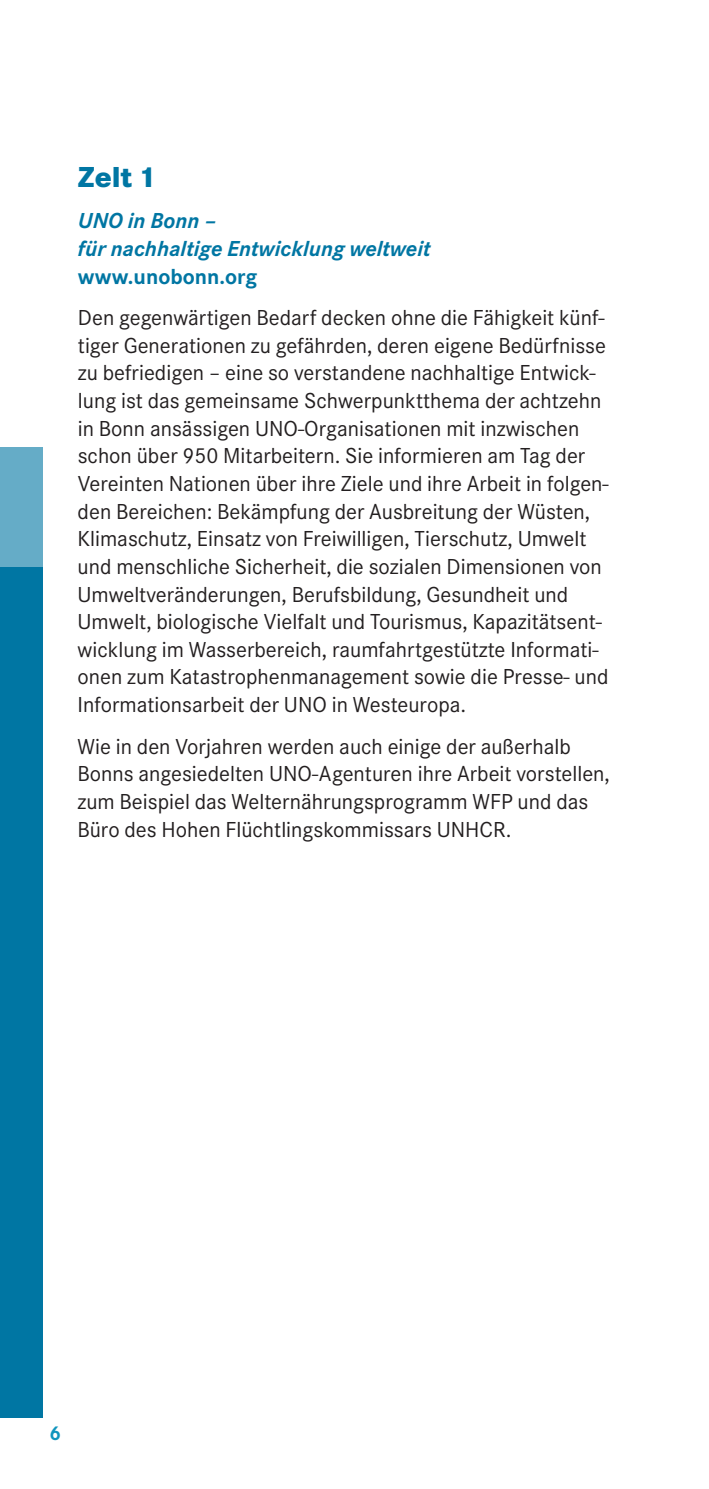
<style>
.page{position:relative;width:709px;height:1489px;background:#fff}
.page>*{position:absolute;margin:0;border:0;box-sizing:border-box;transform-origin:0 0}
.t1{font:800 30px "Corporate S";color:#0076a3}
.t2{font:22.5px/27.8px "Corporate S";color:#231f20}
.t3{font:italic 700 22.5px/27.8px "Corporate S";color:#0076a3}
.t4{font:700 22.5px "Corporate S";color:#0076a3}
.t5{font:700 20.5px "Corporate S";color:#1095bd}
</style>
<div class="page">
<div style="left:0;top:446px;width:43px;height:1000px;background:#0076a3"></div>
<div style="left:0;top:446px;width:43px;height:121px;background:#65acc7"></div>
<div style="left:0;top:1417px;width:709px;height:64px;background:#fff"></div>
<h1 class="t1" style="left:78px;top:159px;width:80px">Zelt 1</h1>
<p class="t3" style="left:78px;top:207px;width:354px">UNO in Bonn –<br>für nachhaltige Entwicklung weltweit</p>
<p class="t4" style="left:78px;top:263px;width:181px">www.unobonn.org</p>
<p class="t2" style="left:77px;top:304px;width:532px">Den gegenwärtigen Bedarf decken ohne die Fähigkeit künf&shy;tiger Generationen zu gefährden, deren eigene Bedürfnisse zu befriedigen – eine so verstandene nachhaltige Entwick&shy;lung ist das gemeinsame Schwerpunktthema der achtzehn in Bonn ansässigen UNO-Organisationen mit inzwischen schon über 950 Mitarbeitern. Sie informieren am Tag der Vereinten Nationen über ihre Ziele und ihre Arbeit in folgen&shy;den Bereichen: Bekämpfung der Ausbreitung der Wüsten, Klimaschutz, Einsatz von Freiwilligen, Tierschutz, Umwelt und menschliche Sicherheit, die sozialen Dimensionen von Umweltveränderungen, Berufsbildung, Gesundheit und Umwelt, biologische Vielfalt und Tourismus, Kapazitätsent&shy;wicklung im Wasserbereich, raumfahrtgestützte Informati&shy;onen zum Katastrophenmanagement sowie die Presse- und Informationsarbeit der UNO in Westeuropa.</p>
<p class="t2" style="left:77px;top:732px;width:534px">Wie in den Vorjahren werden auch einige der außerhalb Bonns angesiedelten UNO-Agenturen ihre Arbeit vorstellen, zum Beispiel das Welternährungsprogramm WFP und das Büro des Hohen Flüchtlingskommissars UNHCR.</p>
<p class="t5" style="left:50px;top:1421px;width:13px">6</p>
</div>
